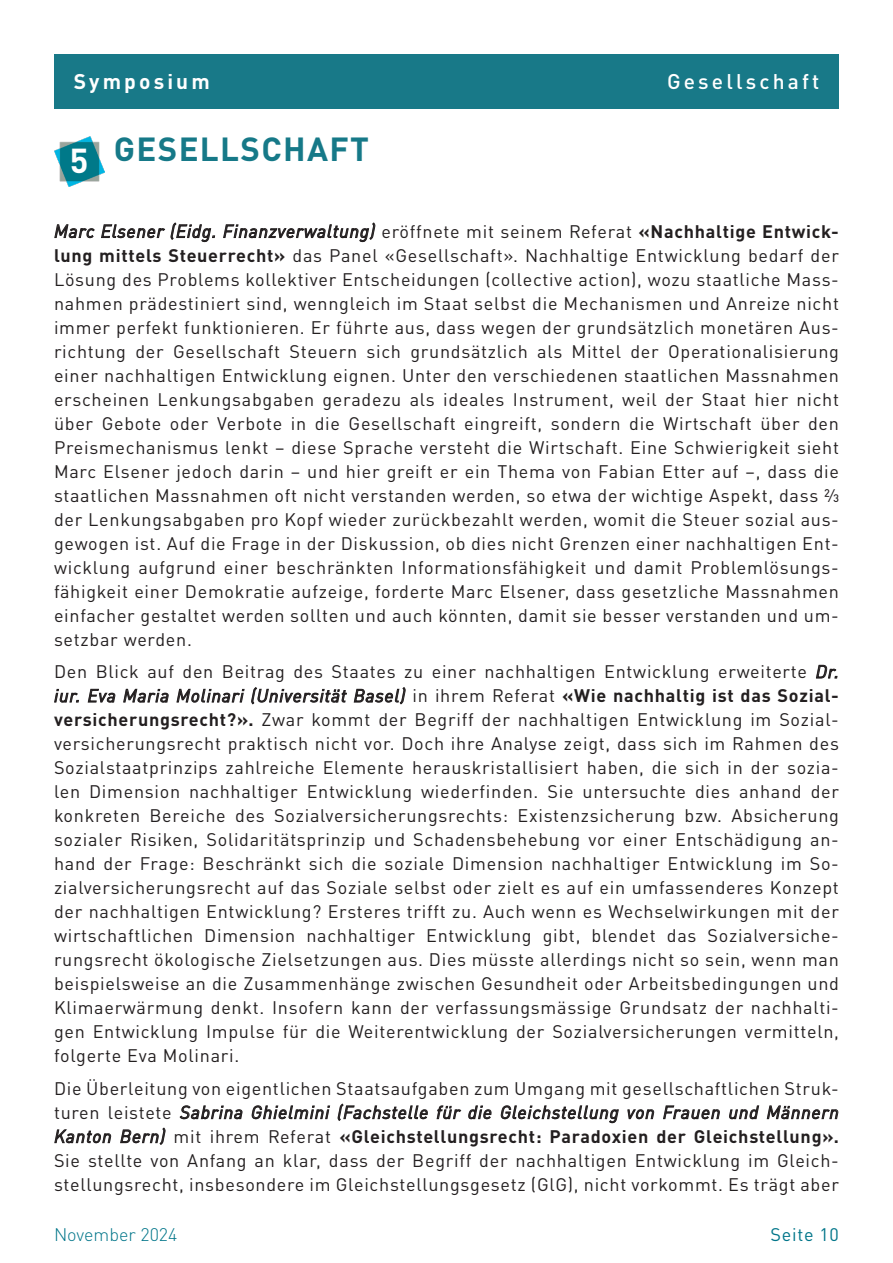
<style>
.page{position:relative;width:893px;height:1263px;background:#fff}
.page>*{position:absolute;margin:0;border:0;box-sizing:border-box;transform-origin:0 0}
.t1{font:700 34.2px "DIN Pro";color:#fff}
.t2{font:700 33px "DIN Pro";letter-spacing:.04em;color:#167988}
.t3{font:500 21px "DIN Pro";letter-spacing:.15em;color:#fff}
.t4{font:700 21px "DIN Pro";letter-spacing:.15em;color:#fff}
.t5{font:18px/24px "DIN Pro";letter-spacing:.04em;color:#231f20;text-align:justify}
.t6{font:300 18px "DIN Pro";color:#007589}
.t7{font:18px "DIN Pro";letter-spacing:.04em;color:#007589}
.s1{font-style:italic}
.s2{font-weight:700}
</style>
<div class="page">
<div style="left:54px;top:54px;width:785px;height:54px;background:#187988"></div>
<img style="left:54px;top:136px;width:50px;height:51px">
<p class="t4" style="left:74px;top:64px;width:138px">Symposium</p>
<p class="t3" style="left:667px;top:65px;width:154px">Gesellschaft</p>
<p class="t1" style="left:70px;top:133px;width:20px">5</p>
<p class="t2" style="left:114px;top:122px;width:257px">GESELLSCHAFT</p>
<p class="t5" style="left:54px;top:217px;width:786px"><span class="s1">Marc Elsener (Eidg. Finanzverwaltung)</span> eröffnete mit seinem Referat <span class="s2">«Nachhaltige Entwick&shy;lung mittels Steuerrecht»</span> das Panel «Gesellschaft». Nachhaltige Entwicklung bedarf der Lösung des Problems kollektiver Entscheidungen (collective action), wozu staatliche Mass&shy;nahmen prädestiniert sind, wenngleich im Staat selbst die Mechanismen und Anreize nicht immer perfekt funktionieren. Er führte aus, dass wegen der grundsätzlich monetären Aus&shy;richtung der Gesellschaft Steuern sich grundsätzlich als Mittel der Operationalisierung einer nachhaltigen Entwicklung eignen. Unter den verschiedenen staatlichen Massnahmen erscheinen Lenkungsabgaben geradezu als ideales Instrument, weil der Staat hier nicht über Gebote oder Verbote in die Gesellschaft eingreift, sondern die Wirtschaft über den Preismechanismus lenkt – diese Sprache versteht die Wirtschaft. Eine Schwierigkeit sieht Marc Elsener jedoch darin – und hier greift er ein Thema von Fabian Etter auf –, dass die staatlichen Massnahmen oft nicht verstanden werden, so etwa der wichtige Aspekt, dass ⅔ der Lenkungsabgaben pro Kopf wieder zurückbezahlt werden, womit die Steuer sozial aus&shy;gewogen ist. Auf die Frage in der Diskussion, ob dies nicht Grenzen einer nachhaltigen Ent&shy;wicklung aufgrund einer beschränkten Informationsfähigkeit und damit Problemlösungs&shy;fähigkeit einer Demokratie aufzeige, forderte Marc Elsener, dass gesetzliche Massnahmen einfacher gestaltet werden sollten und auch könnten, damit sie besser verstanden und um&shy;setzbar werden.</p>
<p class="t5" style="left:54px;top:658px;width:786px">Den Blick auf den Beitrag des Staates zu einer nachhaltigen Entwicklung erweiterte <span class="s1">Dr. iur. Eva Maria Molinari (Universität Basel)</span> in ihrem Referat <span class="s2">«Wie nachhaltig ist das Sozial&shy;versicherungsrecht?».</span> Zwar kommt der Begriff der nachhaltigen Entwicklung im Sozial&shy;versicherungsrecht praktisch nicht vor. Doch ihre Analyse zeigt, dass sich im Rahmen des Sozialstaatprinzips zahlreiche Elemente herauskristallisiert haben, die sich in der sozia&shy;len Dimension nachhaltiger Entwicklung wiederfinden. Sie untersuchte dies anhand der konkreten Bereiche des Sozialversicherungsrechts: Existenzsicherung bzw. Absicherung sozialer Risiken, Solidaritätsprinzip und Schadensbehebung vor einer Entschädigung an&shy;hand der Frage: Beschränkt sich die soziale Dimension nachhaltiger Entwicklung im So&shy;zialversicherungsrecht auf das Soziale selbst oder zielt es auf ein umfassenderes Konzept der nachhaltigen Entwicklung? Ersteres trifft zu. Auch wenn es Wechselwirkungen mit der wirtschaftlichen Dimension nachhaltiger Entwicklung gibt, blendet das Sozialversiche&shy;rungsrecht ökologische Zielsetzungen aus. Dies müsste allerdings nicht so sein, wenn man beispielsweise an die Zusammenhänge zwischen Gesundheit oder Arbeitsbedingungen und Klimaerwärmung denkt. Insofern kann der verfassungsmässige Grundsatz der nachhalti&shy;gen Entwicklung Impulse für die Weiterentwicklung der Sozialversicherungen vermitteln, folgerte Eva Molinari.</p>
<p class="t5" style="left:54px;top:1074px;width:786px">Die Überleitung von eigentlichen Staatsaufgaben zum Umgang mit gesellschaftlichen Struk&shy;turen leistete <span class="s1">Sabrina Ghielmini (Fachstelle für die Gleichstellung von Frauen und Männern Kanton Bern)</span> mit ihrem Referat <span class="s2">«Gleichstellungsrecht: Paradoxien der Gleichstellung».<br></span>Sie stellte von Anfang an klar, dass der Begriff der nachhaltigen Entwicklung im Gleich&shy;stellungsrecht, insbesondere im Gleichstellungsgesetz (GlG), nicht vorkommt. Es trägt aber</p>
<p class="t6" style="left:54px;top:1220px;width:125px">November 2024</p>
<p class="t7" style="left:771px;top:1220px;width:70px">Seite 10</p>
</div>
